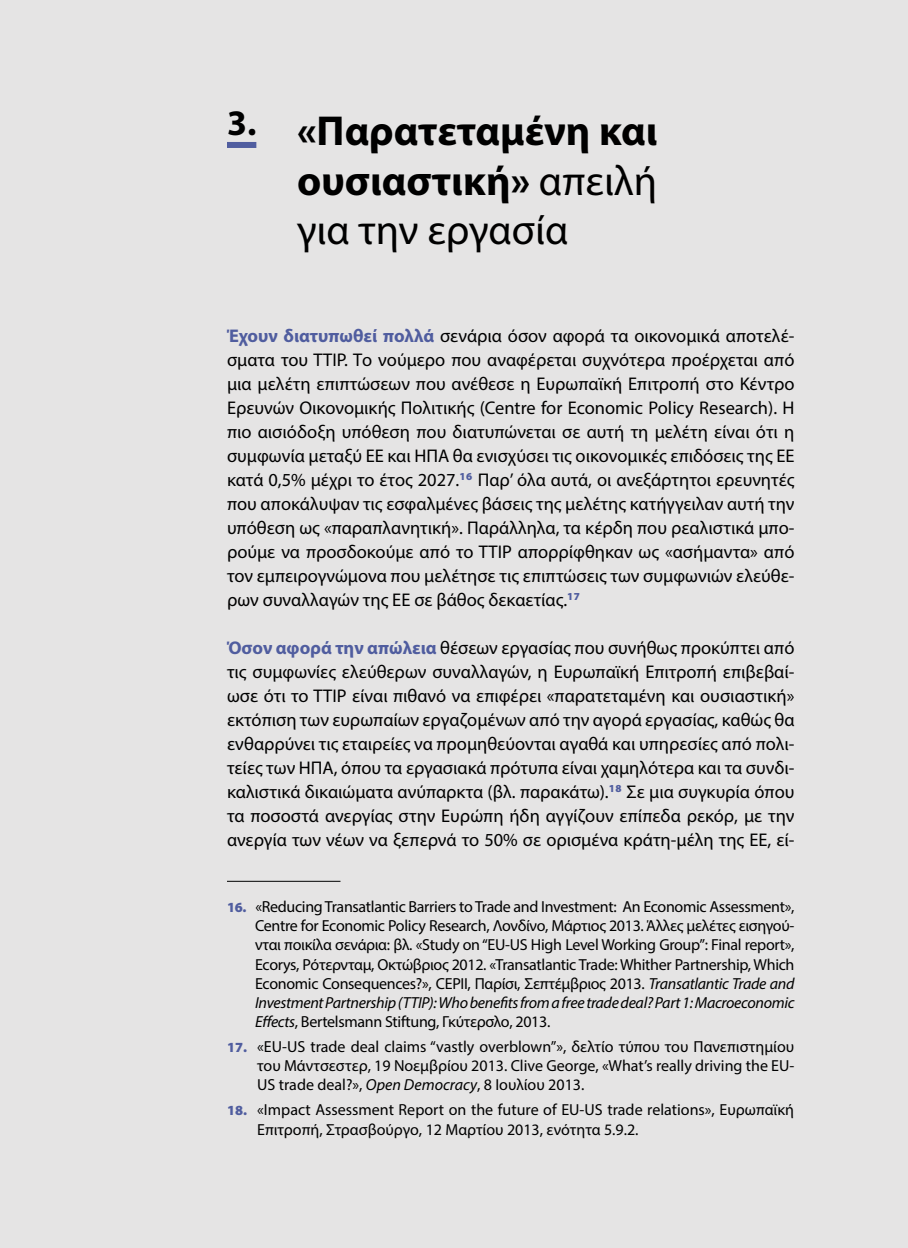
<style>
.page{position:relative;width:908px;height:1248px;background:#fff}
.page>*{position:absolute;margin:0;border:0;box-sizing:border-box;transform-origin:0 0}
.t1{font:700 42px/49.6px "Myriad Pro";color:#000;text-align:justify}
.t2{font:18.4px/24px "Myriad Pro";color:#000;text-align:justify}
.t3{font:16px/19.2px "Myriad Pro";color:#000;text-align:justify}
.s1{font-weight:400}
.s2{font-weight:700;color:#505d9f}
.s3{font-weight:900;font-size:14px;color:#505d9f}
.s4{font-style:italic}
</style>
<div class="page">
<div style="left:0;top:0;width:907px;height:1247px;background:#e5e4e4"></div>
<div style="left:227px;top:142px;width:29px;height:6px;background:#505d9f"></div>
<hr style="left:227px;top:880px;width:113px;height:1px;background:#000">
<h1 class="t1" style="left:297px;top:105px;width:362px;text-indent:-70px"><sup>3.</sup> «Παρατεταμένη και ουσιαστική» <span class="s1">απειλή για την εργασία</span></h1>
<p class="t2" style="left:227px;top:323px;width:569px"><span class="s2">Έχουν διατυπωθεί πολλά</span> σενάρια όσον αφορά τα οικονομικά αποτελέ&shy;σματα του TTIP. Το νούμερο που αναφέρεται συχνότερα προέρχεται από μια μελέτη επιπτώσεων που ανέθεσε η Ευρωπαϊκή Επιτροπή στο Κέντρο Ερευνών Οικονομικής Πολιτικής (Centre for Economic Policy Research). Η πιο αισιόδοξη υπόθεση που διατυπώνεται σε αυτή τη μελέτη είναι ότι η συμφωνία μεταξύ ΕΕ και ΗΠΑ θα ενισχύσει τις οικονομικές επιδόσεις της ΕΕ κατά 0,5% μέχρι το έτος 2027.<sup>16</sup> Παρ’ όλα αυτά, οι ανεξάρτητοι ερευνητές που αποκάλυψαν τις εσφαλμένες βάσεις της μελέτης κατήγγειλαν αυτή την υπόθεση ως «παραπλανητική». Παράλληλα, τα κέρδη που ρεαλιστικά μπο&shy;ρούμε να προσδοκούμε από το TTIP απορρίφθηκαν ως «ασήμαντα» από τον εμπειρογνώμονα που μελέτησε τις επιπτώσεις των συμφωνιών ελεύθε&shy;ρων συναλλαγών της ΕΕ σε βάθος δεκαετίας.<sup>17</sup></p>
<p class="t2" style="left:227px;top:635px;width:568px"><span class="s2">Όσον αφορά την απώλεια</span> θέσεων εργασίας που συνήθως προκύπτει από τις συμφωνίες ελεύθερων συναλλαγών, η Ευρωπαϊκή Επιτροπή επιβεβαί&shy;ωσε ότι το TTIP είναι πιθανό να επιφέρει «παρατεταμένη και ουσιαστική» εκτόπιση των ευρωπαίων εργαζομένων από την αγορά εργασίας, καθώς θα ενθαρρύνει τις εταιρείες να προμηθεύονται αγαθά και υπηρεσίες από πολι&shy;τείες των ΗΠΑ, όπου τα εργασιακά πρότυπα είναι χαμηλότερα και τα συνδι&shy;καλιστικά δικαιώματα ανύπαρκτα (βλ. παρακάτω).<sup>18</sup> Σε μια συγκυρία όπου τα ποσοστά ανεργίας στην Ευρώπη ήδη αγγίζουν επίπεδα ρεκόρ, με την ανεργία των νέων να ξεπερνά το 50% σε ορισμένα κράτη-μέλη της ΕΕ, εί-</p>
<p class="t3" style="left:255px;top:896px;width:540px;text-indent:-28px"><span class="s3">16.</span> «Reducing Transatlantic Barriers to Trade and Investment: An Economic Assessment», Centre for Economic Policy Research, Λονδίνο, Μάρτιος 2013. Άλλες μελέτες εισηγού&shy;νται ποικίλα σενάρια: βλ. «Study on “EU-US High Level Working Group”: Final report», Ecorys, Ρότερνταμ, Οκτώβριος 2012. «Transatlantic Trade: Whither Partnership, Which Economic Consequences?», CEPII, Παρίσι, Σεπτέμβριος 2013. <span class="s4">Transatlantic Trade and Investment Partnership (TTIP): Who benefits from a free trade deal? Part 1: Macroeconomic Effects</span>, Bertelsmann Stiftung, Γκύτερσλο, 2013.</p>
<p class="t3" style="left:257px;top:1036px;width:538px;text-indent:-30px"><span class="s3">17.</span> «EU-US trade deal claims “vastly overblown”», δελτίο τύπου του Πανεπιστημίου του Μάντσεστερ, 19 Νοεμβρίου 2013. Clive George, «What’s really driving the EU-US trade deal?», <span class="s4">Open Democracy</span>, 8 Ιουλίου 2013.</p>
<p class="t3" style="left:257px;top:1099px;width:538px;text-indent:-30px"><span class="s3">18.</span> «Impact Assessment Report on the future of EU-US trade relations», Ευρωπαϊκή<br>Επιτροπή, Στρασβούργο, 12 Μαρτίου 2013, ενότητα 5.9.2.</p>
</div>
